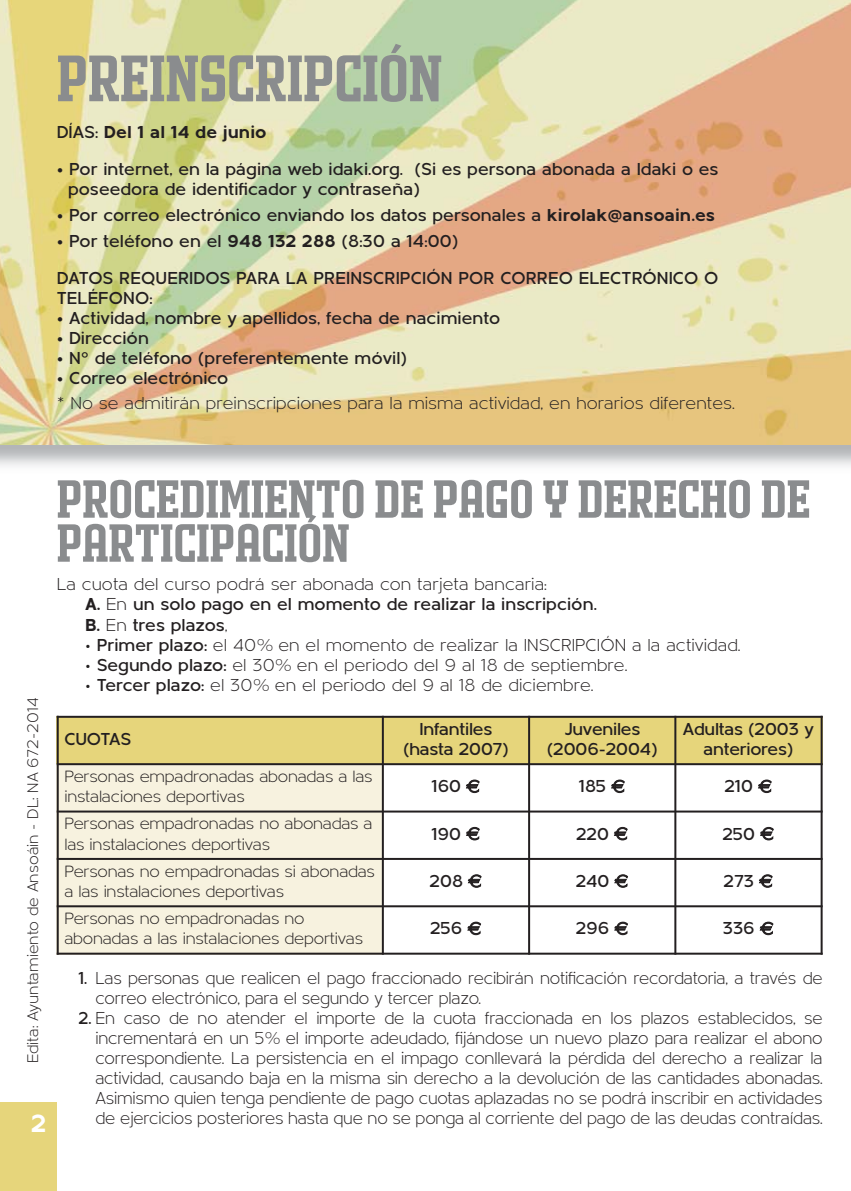
<style>
.page{position:relative;width:851px;height:1191px;background:#fff}
.page>*{position:absolute;margin:0;border:0;box-sizing:border-box;transform-origin:0 0}
.t1{font:700 66px "Morgan Poster Avec";color:#8a8c8e}
.t2{font:700 54px/44px "Morgan Poster Avec";color:#8a8c8e}
.t3{font:700 26px "Metrisch";color:#fff}
.t4{font:500 18px/20px "Metrisch";color:#231f20}
.t5{font:300 18px/20px "Metrisch";letter-spacing:-.01em;color:#231f20;scale:.95 1}
.t6{font:300 18px "Metrisch";letter-spacing:-.01em;color:#231f20}
.t7{font:700 18px "Metrisch";color:#231f20}
.t8{font:300 17px/20px "Metrisch";letter-spacing:-.015em;color:#231f20}
.t9{font:300 16px "Metrisch";color:#231f20}
.s1{font-weight:500}
.s2{font-weight:700}
.s3{font-weight:300}
.s4{font-family:"Euro Sans";font-weight:400}
</style>
<div class="page">
<img style="left:0;top:444px;width:850px;height:22px">
<img style="left:0;top:0;width:850px;height:444px">
<div style="left:57px;top:716px;width:326px;height:48px;background:#e6d57b"></div>
<div style="left:383px;top:716px;width:146px;height:48px;background:#e6d57b"></div>
<div style="left:529px;top:716px;width:146px;height:48px;background:#e6d57b"></div>
<div style="left:675px;top:716px;width:147px;height:48px;background:#e6d57b"></div>
<div style="left:57px;top:764px;width:326px;height:47px;background:#f7f2df"></div>
<div style="left:57px;top:811px;width:326px;height:48px;background:#f7f2df"></div>
<div style="left:57px;top:859px;width:326px;height:47px;background:#f7f2df"></div>
<div style="left:57px;top:906px;width:326px;height:48px;background:#f7f2df"></div>
<hr style="left:57px;top:716px;width:2px;height:238px;background:#231f20">
<hr style="left:382px;top:716px;width:2px;height:238px;background:#231f20">
<hr style="left:528px;top:716px;width:2px;height:238px;background:#231f20">
<hr style="left:674px;top:716px;width:2px;height:238px;background:#231f20">
<hr style="left:820px;top:716px;width:2px;height:238px;background:#231f20">
<hr style="left:57px;top:716px;width:765px;height:2px;background:#231f20">
<hr style="left:57px;top:763px;width:765px;height:2px;background:#231f20">
<hr style="left:57px;top:810px;width:765px;height:2px;background:#231f20">
<hr style="left:57px;top:858px;width:765px;height:2px;background:#231f20">
<hr style="left:57px;top:905px;width:765px;height:2px;background:#231f20">
<hr style="left:57px;top:952px;width:765px;height:2px;background:#231f20">
<div style="left:0;top:1102px;width:57px;height:89px;background:#e6d57b"></div>
<h1 class="t1" style="left:57px;top:40px;width:387px">PREINSCRIPCIÓN</h1>
<p class="t7" style="left:57px;top:125px;width:211px"><span class="s1">DÍAS:</span> Del 1 al 14 de junio</p>
<p class="t4" style="left:68px;top:161px;width:652px;text-indent:-11px">• Por internet, en la página web idaki.org. (Si es persona abonada a Idaki o es poseedora de identificador y contraseña)</p>
<p class="t4" style="left:57px;top:207px;width:660px">• Por correo electrónico enviando los datos personales a <span class="s2">kirolak@ansoain.es</span></p>
<p class="t4" style="left:57px;top:224px;width:663px;line-height:37px">• Por teléfono en el <span class="s2">948 132 288</span> (8:30 a 14:00)<br>DATOS REQUERIDOS PARA LA PREINSCRIPCIÓN POR CORREO ELECTRÓNICO O</p>
<p class="t4" style="left:57px;top:290px;width:97px">TELÉFONO:</p>
<p class="t4" style="left:57px;top:310px;width:445px">• Actividad, nombre y apellidos, fecha de nacimiento</p>
<p class="t4" style="left:57px;top:330px;width:94px">• Dirección</p>
<p class="t4" style="left:57px;top:350px;width:352px">• Nº de teléfono (preferentemente móvil)</p>
<p class="t4" style="left:57px;top:370px;width:173px">• Correo electrónico</p>
<p class="t6" style="left:57px;top:397px;width:679px">* No se admitirán preinscripciones para la misma actividad, en horarios diferentes.</p>
<p class="t9" style="left:28px;top:1063px;width:367px;rotate:-90deg">Edita: Ayuntamiento de Ansoáin - DL: NA 672-2014</p>
<h3 class="t3" style="left:31px;top:1113px;width:17px">2</h3>
<h2 class="t2" style="left:57px;top:477px;width:755px">PROCEDIMIENTO DE PAGO Y DERECHO DE<br>PARTICIPACIÓN</h2>
<p class="t4" style="left:85px;top:576px;width:513px;text-indent:-28px"><span class="s3">La cuota del curso podrá ser abonada con tarjeta bancaria:<br></span><span class="s2">A.</span> <span class="s3">En</span> un solo pago en el momento de realizar la inscripción.<br><span class="s2">B.</span> <span class="s3">En</span> tres plazos<span class="s3">,</span></p>
<p class="t6" style="left:85px;top:638px;width:657px">• <span class="s1">Primer plazo:</span> el 40% en el momento de realizar la INSCRIPCIÓN a la actividad.</p>
<p class="t6" style="left:85px;top:658px;width:543px">• <span class="s1">Segundo plazo:</span> el 30% en el periodo del 9 al 18 de septiembre.</p>
<p class="t6" style="left:85px;top:678px;width:510px">• <span class="s1">Tercer plazo:</span> el 30% en el periodo del 9 al 18 de diciembre.</p>
<p class="t4" style="left:64px;top:731px;width:68px">CUOTAS</p>
<p class="t4" style="left:403px;top:721px;width:107px;text-align:center">Infantiles (hasta 2007)</p>
<p class="t4" style="left:546px;top:721px;width:112px;text-align:center">Juveniles (2006-2004)</p>
<p class="t4" style="left:682px;top:721px;width:132px;text-align:center">Adultas (2003 y anteriores)</p>
<p class="t8" style="left:64px;top:768px;width:310px">Personas empadronadas abonadas a las instalaciones deportivas</p>
<p class="t4" style="left:431px;top:778px;width:50px">160 <span class="s4">€</span></p>
<p class="t4" style="left:578px;top:778px;width:48px">185 <span class="s4">€</span></p>
<p class="t4" style="left:724px;top:778px;width:49px">210 <span class="s4">€</span></p>
<p class="t8" style="left:64px;top:816px;width:310px">Personas empadronadas no abonadas a las instalaciones deportivas</p>
<p class="t4" style="left:431px;top:826px;width:50px">190 <span class="s4">€</span></p>
<p class="t4" style="left:576px;top:826px;width:53px">220 <span class="s4">€</span></p>
<p class="t4" style="left:722px;top:826px;width:53px">250 <span class="s4">€</span></p>
<p class="t8" style="left:64px;top:863px;width:312px">Personas no empadronadas si abonadas a las instalaciones deportivas</p>
<p class="t4" style="left:429px;top:873px;width:54px">208 <span class="s4">€</span></p>
<p class="t4" style="left:575px;top:873px;width:54px">240 <span class="s4">€</span></p>
<p class="t4" style="left:723px;top:873px;width:51px">273 <span class="s4">€</span></p>
<p class="t8" style="left:64px;top:910px;width:300px">Personas no empadronadas no abonadas a las instalaciones deportivas</p>
<p class="t4" style="left:430px;top:920px;width:53px">256 <span class="s4">€</span></p>
<p class="t4" style="left:575px;top:920px;width:54px">296 <span class="s4">€</span></p>
<p class="t4" style="left:722px;top:920px;width:52px">336 <span class="s4">€</span></p>
<p class="t5" style="left:95px;top:970px;width:766px;text-indent:-17px"><span class="s1">1.</span> Las personas que realicen el pago fraccionado recibirán notificación recordatoria, a través de correo electrónico, para el segundo y tercer plazo.</p>
<p class="t5" style="left:95px;top:1010px;width:766px;text-align:justify;text-indent:-17px"><span class="s1">2.</span> En caso de no atender el importe de la cuota fraccionada en los plazos establecidos, se incrementará en un 5% el importe adeudado, fijándose un nuevo plazo para realizar el abono correspondiente. La persistencia en el impago conllevará la pérdida del derecho a realizar la actividad, causando baja en la misma sin derecho a la devolución de las cantidades abonadas.<br>Asimismo quien tenga pendiente de pago cuotas aplazadas no se podrá inscribir en actividades de ejercicios posteriores hasta que no se ponga al corriente del pago de las deudas contraídas.</p>
</div>
